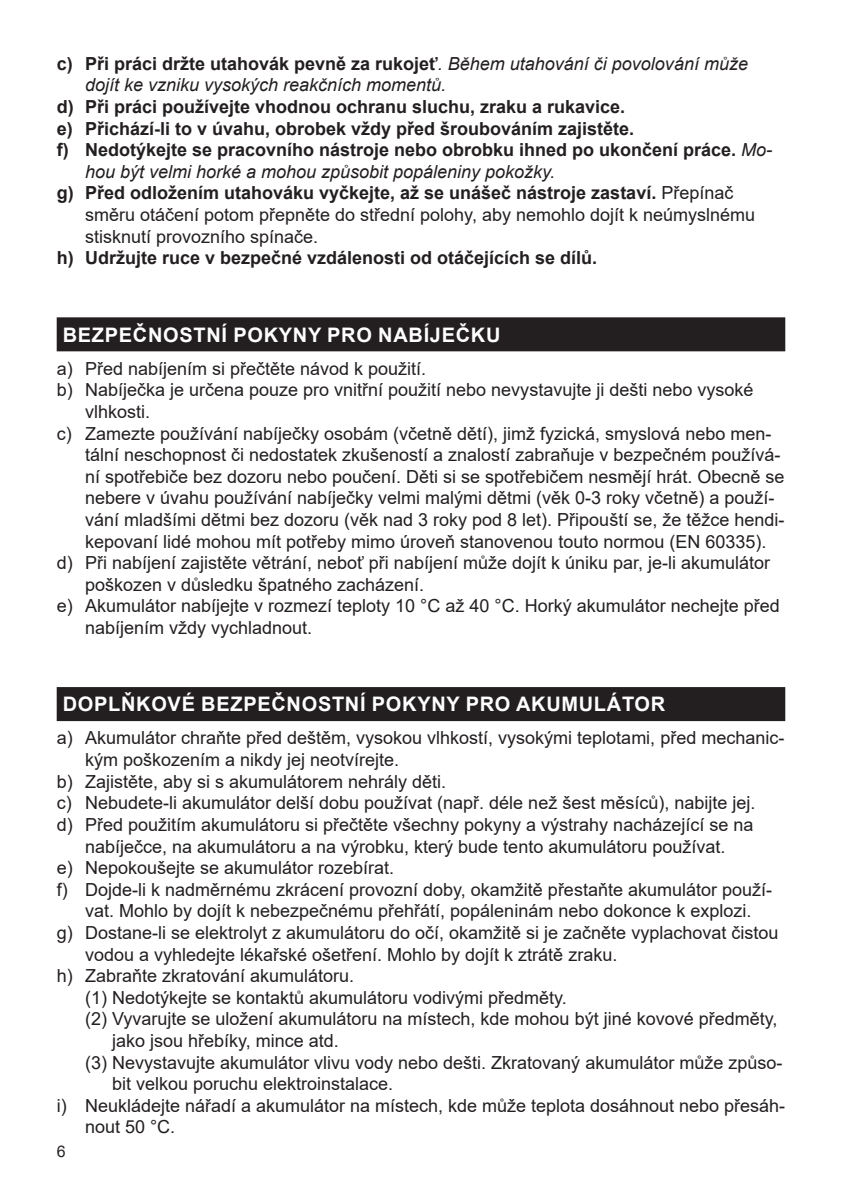
<style>
.page{position:relative;width:842px;height:1191px;background:#fff}
.page>*{position:absolute;margin:0;border:0;box-sizing:border-box;transform-origin:0 0}
.t1{font:700 20px "Arial";letter-spacing:.035em;color:#fff}
.t2{font:18px "Arial";color:#231f20}
.t3{font:700 18px "Arial";color:#231f20}
.t4{font:italic 18px/21.6px "Arial";color:#231f20}
.t5{font:16px "Arial";color:#231f20}
.s1{font-weight:700;font-style:normal}
.s2{font-weight:400;font-style:italic}
.s3{font-weight:400}
</style>
<div class="page">
<div style="left:57px;top:317px;width:728px;height:34px;background:#231f20"></div>
<div style="left:57px;top:687px;width:728px;height:34px;background:#231f20"></div>
<p class="t4" style="left:85px;top:53px;width:664px;text-indent:-28px"><span class="s1">c) Při práci držte utahovák pevně za rukojeť</span>. Během utahování či povolování může dojít ke vzniku vysokých reakčních momentů.</p>
<p class="t3" style="left:57px;top:94px;width:570px">d) Při práci používejte vhodnou ochranu sluchu, zraku a rukavice.</p>
<p class="t3" style="left:57px;top:116px;width:579px">e) Přichází-li to v úvahu, obrobek vždy před šroubováním zajistěte.</p>
<p class="t3" style="left:57px;top:137px;width:717px">f) Nedotýkejte se pracovního nástroje nebo obrobku ihned po ukončení práce. <span class="s2">Mo-</span></p>
<p class="t4" style="left:85px;top:161px;width:471px">hou být velmi horké a mohou způsobit popáleniny pokožky.</p>
<p class="t3" style="left:57px;top:180px;width:678px">g) Před odložením utahováku vyčkejte, až se unášeč nástroje zastaví. <span class="s3">Přepínač</span></p>
<p class="t2" style="left:85px;top:202px;width:672px">směru otáčení potom přepněte do střední polohy, aby nemohlo dojít k neúmyslnému</p>
<p class="t2" style="left:85px;top:224px;width:235px">stisknutí provozního spínače.</p>
<p class="t3" style="left:57px;top:245px;width:542px">h) Udržujte ruce v bezpečné vzdálenosti od otáčejících se dílů.</p>
<p class="t1" style="left:63px;top:320px;width:439px">BEZPEČNOSTNÍ POKYNY PRO NABÍJEČKU</p>
<p class="t2" style="left:57px;top:356px;width:371px">a) Před nabíjením si přečtěte návod k použití.</p>
<p class="t2" style="left:57px;top:377px;width:698px">b) Nabíječka je určena pouze pro vnitřní použití nebo nevystavujte ji dešti nebo vysoké</p>
<p class="t2" style="left:85px;top:399px;width:67px">vlhkosti.</p>
<p class="t2" style="left:57px;top:421px;width:716px">c) Zamezte používání nabíječky osobám (včetně dětí), jimž fyzická, smyslová nebo men-</p>
<p class="t2" style="left:85px;top:442px;width:697px">tální neschopnost či nedostatek zkušeností a znalostí zabraňuje v bezpečném používá-</p>
<p class="t2" style="left:85px;top:464px;width:701px">ní spotřebiče bez dozoru nebo poučení. Děti si se spotřebičem nesmějí hrát. Obecně se</p>
<p class="t2" style="left:85px;top:485px;width:691px">nebere v úvahu používání nabíječky velmi malými dětmi (věk 0-3 roky včetně) a použí-</p>
<p class="t2" style="left:85px;top:507px;width:701px">vání mladšími dětmi bez dozoru (věk nad 3 roky pod 8 let). Připouští se, že těžce hendi-</p>
<p class="t2" style="left:85px;top:529px;width:683px">kepovaní lidé mohou mít potřeby mimo úroveň stanovenou touto normou (EN 60335).</p>
<p class="t2" style="left:57px;top:550px;width:715px">d) Při nabíjení zajistěte větrání, neboť při nabíjení může dojít k úniku par, je-li akumulátor</p>
<p class="t2" style="left:85px;top:572px;width:341px">poškozen v důsledku špatného zacházení.</p>
<p class="t2" style="left:57px;top:593px;width:725px">e) Akumulátor nabíjejte v rozmezí teploty 10 °C až 40 °C. Horký akumulátor nechejte před</p>
<p class="t2" style="left:85px;top:615px;width:229px">nabíjením vždy vychladnout.</p>
<p class="t1" style="left:63px;top:690px;width:604px">DOPLŇKOVÉ BEZPEČNOSTNÍ POKYNY PRO AKUMULÁTOR</p>
<p class="t2" style="left:57px;top:725px;width:729px">a) Akumulátor chraňte před deštěm, vysokou vlhkostí, vysokými teplotami, před mechanic-</p>
<p class="t2" style="left:85px;top:747px;width:316px">kým poškozením a nikdy jej neotvírejte.</p>
<p class="t2" style="left:57px;top:769px;width:391px">b) Zajistěte, aby si s akumulátorem nehrály děti.</p>
<p class="t2" style="left:57px;top:790px;width:700px">c) Nebudete-li akumulátor delší dobu používat (např. déle než šest měsíců), nabijte jej.</p>
<p class="t2" style="left:57px;top:812px;width:698px">d) Před použitím akumulátoru si přečtěte všechny pokyny a výstrahy nacházející se na</p>
<p class="t2" style="left:85px;top:833px;width:642px">nabíječce, na akumulátoru a na výrobku, který bude tento akumulátoru používat.</p>
<p class="t2" style="left:57px;top:855px;width:339px">e) Nepokoušejte se akumulátor rozebírat.</p>
<p class="t2" style="left:57px;top:877px;width:717px">f) Dojde-li k nadměrnému zkrácení provozní doby, okamžitě přestaňte akumulátor použí-</p>
<p class="t2" style="left:85px;top:898px;width:668px">vat. Mohlo by dojít k nebezpečnému přehřátí, popáleninám nebo dokonce k explozi.</p>
<p class="t2" style="left:57px;top:920px;width:723px">g) Dostane-li se elektrolyt z akumulátoru do očí, okamžitě si je začněte vyplachovat čistou</p>
<p class="t2" style="left:85px;top:941px;width:534px">vodou a vyhledejte lékařské ošetření. Mohlo by dojít k ztrátě zraku.</p>
<p class="t2" style="left:57px;top:963px;width:299px">h) Zabraňte zkratování akumulátoru.</p>
<p class="t2" style="left:85px;top:985px;width:483px">(1) Nedotýkejte se kontaktů akumulátoru vodivými předměty.</p>
<p class="t2" style="left:85px;top:1006px;width:694px">(2) Vyvarujte se uložení akumulátoru na místech, kde mohou být jiné kovové předměty,</p>
<p class="t2" style="left:112px;top:1028px;width:228px">jako jsou hřebíky, mince atd.</p>
<p class="t2" style="left:85px;top:1049px;width:699px">(3) Nevystavujte akumulátor vlivu vody nebo dešti. Zkratovaný akumulátor může způso-</p>
<p class="t2" style="left:112px;top:1071px;width:283px">bit velkou poruchu elektroinstalace.</p>
<p class="t2" style="left:57px;top:1093px;width:730px">i) Neukládejte nářadí a akumulátor na místech, kde může teplota dosáhnout nebo přesáh-</p>
<p class="t2" style="left:85px;top:1114px;width:92px">nout 50 °C.</p>
<p class="t5" style="left:57px;top:1140px;width:10px">6</p>
</div>
